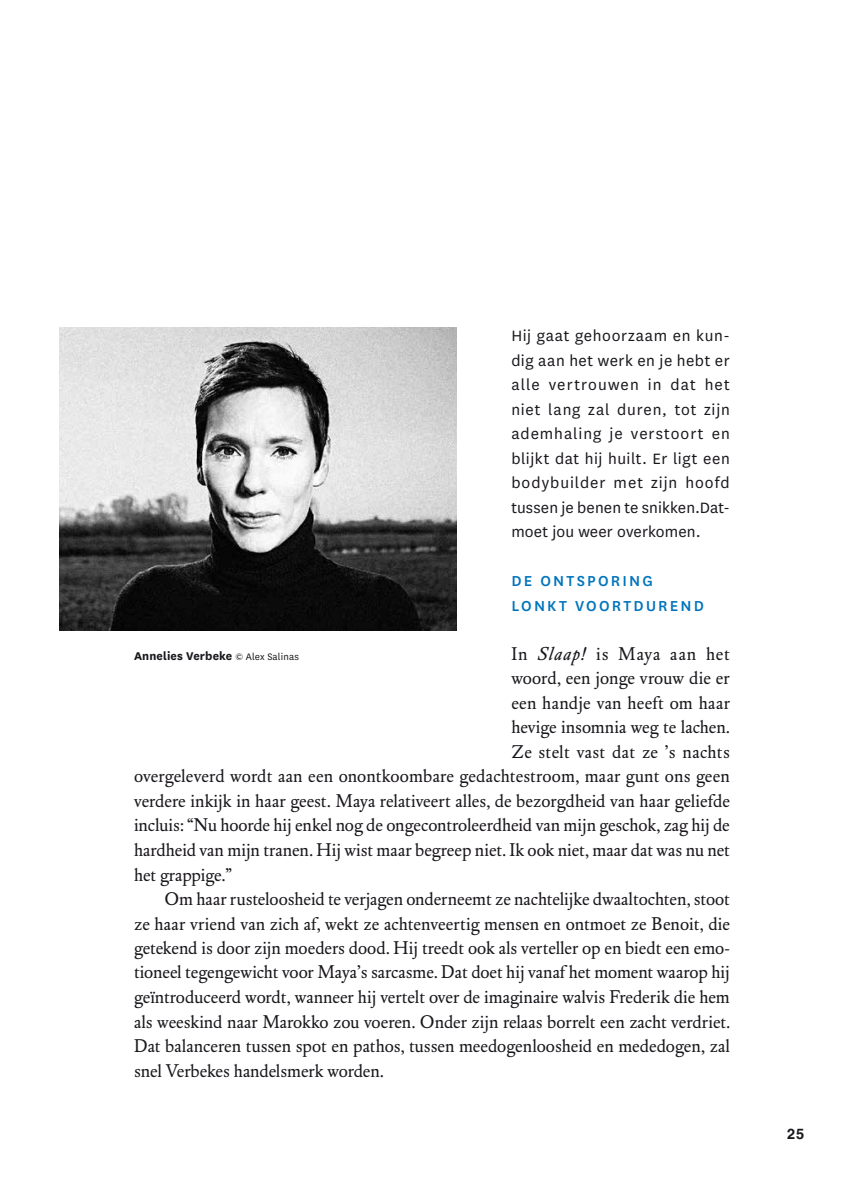
<style>
.page{position:relative;width:844px;height:1191px;background:#fff}
.page>*{position:absolute;margin:0;border:0;box-sizing:border-box;transform-origin:0 0}
.t1{font:18.2px "DTL Elzevir ST";letter-spacing:.005em;color:#1a171c}
.t2{font:18.2px "DTL Elzevir ST";letter-spacing:.05em;color:#1a171c}
.t3{font:17.5px/24.5px "National";letter-spacing:.01em;color:#1a171c;text-align:justify}
.t4{font:500 16.8px/24.5px "National";letter-spacing:.13em;color:#0074bb}
.t5{font:700 14.7px "Helvetica LT Std";color:#1a171c}
.t6{font:700 13.12px "National";letter-spacing:.01em;color:#1a171c}
.s1{font-style:italic;font-size:18.55px}
.s2{font-weight:400;font-size:10.85px}
</style>
<div class="page">
<img style="left:60px;top:327px;width:396px;height:303px">
<p class="t3" style="left:511px;top:323px;width:220px">Hij gaat gehoorzaam en kun&shy;dig aan het werk en je hebt er alle vertrouwen in dat het niet lang zal duren, tot zijn ademhaling je verstoort en blijkt dat hij huilt. Er ligt een bodybuilder met zijn hoofd tussen je benen te snikken.Dat&shy;moet jou weer overkomen.</p>
<p class="t4" style="left:511px;top:568px;width:194px">DE ONTSPORING<br>LONKT VOORTDUREND</p>
<p class="t2" style="left:511px;top:643px;width:220px">In <span class="s1">Slaap!</span> is Maya aan het</p>
<p class="t1" style="left:511px;top:667px;width:220px">woord, een jonge vrouw die er</p>
<p class="t1" style="left:511px;top:692px;width:220px">een handje van heeft om haar</p>
<p class="t1" style="left:511px;top:716px;width:220px">hevige insomnia weg te lachen.</p>
<p class="t1" style="left:511px;top:741px;width:220px">Ze stelt vast dat ze ’s nachts</p>
<p class="t1" style="left:134px;top:765px;width:597px">overgeleverd wordt aan een onontkoombare gedachtestroom, maar gunt ons geen</p>
<p class="t1" style="left:134px;top:790px;width:597px">verdere inkijk in haar geest. Maya relativeert alles, de bezorgdheid van haar geliefde</p>
<p class="t1" style="left:134px;top:814px;width:597px">incluis: “Nu hoorde hij enkel nog de ongecontroleerdheid van mijn geschok, zag hij de</p>
<p class="t1" style="left:134px;top:839px;width:597px">hardheid van mijn tranen. Hij wist maar begreep niet. Ik ook niet, maar dat was nu net</p>
<p class="t1" style="left:134px;top:863px;width:100px">het grappige.”</p>
<p class="t1" style="left:164px;top:888px;width:566px">Om haar rusteloosheid te verjagen onderneemt ze nachtelijke dwaaltochten, stoot</p>
<p class="t1" style="left:134px;top:912px;width:597px">ze haar vriend van zich af, wekt ze achtenveertig mensen en ontmoet ze Benoit, die</p>
<p class="t1" style="left:134px;top:937px;width:597px">getekend is door zijn moeders dood. Hij treedt ook als verteller op en biedt een emo-</p>
<p class="t1" style="left:134px;top:961px;width:597px">tioneel tegengewicht voor Maya’s sarcasme. Dat doet hij vanaf het moment waarop hij</p>
<p class="t1" style="left:134px;top:986px;width:597px">geïntroduceerd wordt, wanneer hij vertelt over de imaginaire walvis Frederik die hem</p>
<p class="t1" style="left:134px;top:1010px;width:597px">als weeskind naar Marokko zou voeren. Onder zijn relaas borrelt een zacht verdriet.</p>
<p class="t1" style="left:134px;top:1035px;width:597px">Dat balanceren tussen spot en pathos, tussen meedogenloosheid en mededogen, zal</p>
<p class="t1" style="left:134px;top:1059px;width:251px">snel Verbekes handelsmerk worden.</p>
<p class="t6" style="left:134px;top:646px;width:166px">Annelies Verbeke <span class="s2">© Alex Salinas</span></p>
<p class="t5" style="left:787px;top:1124px;width:18px">25</p>
</div>
